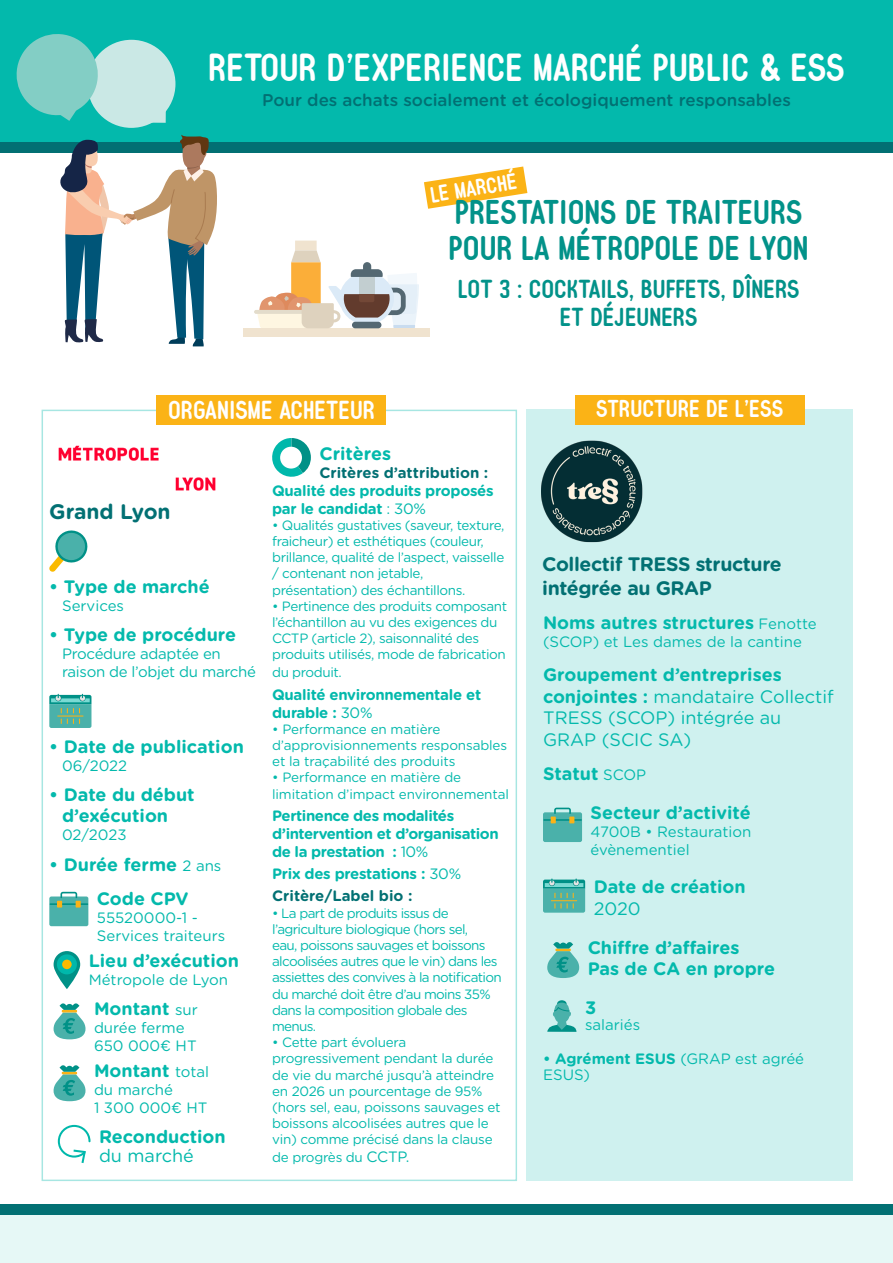
<style>
.page{position:relative;width:893px;height:1263px;background:#fff}
.page>*{position:absolute;margin:0;border:0;box-sizing:border-box;transform-origin:0 0}
.t1{font:700 36.15px "Typo Quik";color:#fff}
.t2{font:700 31.65px/36px "Typo Quik";color:#029289}
.t3{font:700 24px/28.8px "Typo Quik";color:#029289;text-align:center}
.t4{font:700 24px "Typo Quik";color:#fff}
.t5{font:700 22.5px "Typo Quik";color:#fff}
.corps{font:700 21px "Gotham Rounded";color:#027073}
.t6{font:700 20.7px "Typo Quik";color:#fff}
.corps-2{font:700 19.5px/23.4px "Gotham Rounded";letter-spacing:-.02em;color:#027073}
.corps-3{font:700 18px/21.6px "Gotham Rounded";color:#03b9ac}
.corps-4{font:18px/21.6px "Gotham Rounded";color:#03b9ac}
.t7{font:500 16.95px "Gotham Rounded";color:#027073}
.corps-5{font:15px/18px "Gotham Rounded";color:#03b9ac}
.corps-6{font:700 15px/18px "Gotham Rounded";letter-spacing:-.02em;color:#03b9ac}
.corps-7{font:15px/18px "Gotham Rounded";letter-spacing:-.02em;color:#03b9ac}
.corps-8{font:700 15px "Gotham Rounded";color:#027073}
.corps-9{font:13.5px/16.2px "Gotham Rounded";letter-spacing:-.03em;color:#03b9ac}
.corps-10{font:13.5px/16.2px "Gotham Rounded";letter-spacing:-.05em;color:#03b9ac}
.corps-11{font:13.5px/16.2px "Gotham Rounded";letter-spacing:-.01em;color:#03b9ac}
.s1{font-weight:400;font-size:15px}
.s2{font-weight:400}
.s3{color:#027073}
.s4{font-size:15px}
.s5{font-weight:700}
</style>
<div class="page">
<div style="left:526px;top:410px;width:327px;height:771px;background:#cff1ef"></div>
<div style="left:543px;top:812px;width:39px;height:30px;background:#4ab1aa;border-radius:2px"></div>
<svg style="left:543px;top:808px;width:39px;height:15px"></svg>
<svg style="left:543px;top:878px;width:42px;height:35px"></svg>
<svg style="left:547px;top:942px;width:32px;height:36px"></svg>
<svg style="left:557px;top:1000px;width:10px;height:7px"></svg>
<svg style="left:547px;top:1002px;width:29px;height:30px"></svg>
<div style="left:575px;top:395px;width:229px;height:30px;background:#fbb316"></div>
<div style="left:0;top:1210px;width:893px;height:53px;background:#e6f8f6"></div>
<div style="left:0;top:1204px;width:893px;height:11px;background:#027073"></div>
<img style="left:541px;top:440px;width:102px;height:103px">
<div style="left:157px;top:395px;width:229px;height:30px;background:#fbb316"></div>
<svg style="left:49px;top:530px;width:39px;height:42px"></svg>
<svg style="left:49px;top:694px;width:42px;height:34px"></svg>
<div style="left:49px;top:896px;width:39px;height:30px;background:#4ab1aa;border-radius:2px"></div>
<svg style="left:50px;top:892px;width:38px;height:15px"></svg>
<svg style="left:54px;top:951px;width:26px;height:38px"></svg>
<div style="left:57px;top:954px;width:20px;height:20px;background:#00b8ab;border-radius:50%"></div>
<div style="left:62px;top:960px;width:10px;height:9px;background:#faba00;border-radius:50%"></div>
<svg style="left:54px;top:1003px;width:32px;height:36px"></svg>
<svg style="left:54px;top:1065px;width:32px;height:36px"></svg>
<svg style="left:58px;top:1125px;width:33px;height:38px"></svg>
<svg style="left:272px;top:438px;width:39px;height:39px"></svg>
<div style="left:280px;top:447px;width:22px;height:22px;background:#fff;border-radius:50%"></div>
<img style="left:58px;top:445px;width:158px;height:46px">
<svg style="left:424px;top:167px;width:103px;height:42px"></svg>
<div style="left:0;top:142px;width:893px;height:10px;background:#027073"></div>
<div style="left:0;top:0;width:893px;height:142px;background:#03b9ac"></div>
<div style="left:87px;top:40px;width:89px;height:88px;background:#cae8e5;border-radius:50%"></div>
<div style="left:147px;top:104px;width:19px;height:19px;background:#cae8e5"></div>
<svg style="left:16px;top:34px;width:87px;height:87px"></svg>
<svg style="left:60px;top:135px;width:159px;height:211px"></svg>
<hr style="left:254px;top:310px;width:65px;height:4px;background:#e3dccb;border-radius:2px">
<div style="left:243px;top:328px;width:186px;height:9px;background:#f0e3cf"></div>
<svg style="left:257px;top:241px;width:162px;height:87px"></svg>
<p class="t1" style="left:208px;top:44px;width:638px">RETOUR D’EXPERIENCE MARCHÉ PUBLIC &amp; ESS</p>
<p class="t7" style="left:262px;top:88px;width:530px">Pour des achats socialement et écologiquement responsables</p>
<p class="t4" style="left:168px;top:394px;width:208px">ORGANISME ACHETEUR</p>
<p class="t6" style="left:428px;top:182px;width:89px;rotate:-9deg">LE MARCHÉ</p>
<p class="t2" style="left:449px;top:195px;width:362px">PRESTATIONS DE TRAITEURS<br>POUR LA MÉTROPOLE DE LYON</p>
<p class="t3" style="left:458px;top:275px;width:343px">LOT 3 : COCKTAILS, BUFFETS, DÎNERS<br>ET DÉJEUNERS</p>
<p class="t5" style="left:596px;top:394px;width:189px">STRUCTURE DE L’ESS</p>
<p class="corps" style="left:49px;top:496px;width:123px">Grand Lyon</p>
<p class="corps-3" style="left:49px;top:575px;width:162px">• Type de marché</p>
<p class="corps-5" style="left:62px;top:596px;width:63px">Services</p>
<p class="corps-3" style="left:49px;top:623px;width:188px">• Type de procédure</p>
<p class="corps-7" style="left:62px;top:644px;width:195px">Procédure adaptée en raison de l’objet du marché</p>
<p class="corps-3" style="left:49px;top:735px;width:196px">• Date de publication</p>
<p class="corps-5" style="left:62px;top:756px;width:67px">06/2022</p>
<p class="corps-3" style="left:62px;top:783px;width:134px;text-indent:-13px">• Date du début d’exécution</p>
<p class="corps-5" style="left:62px;top:825px;width:66px">02/2023</p>
<p class="corps-3" style="left:49px;top:853px;width:174px">• Durée ferme <span class="s1">2 ans</span></p>
<p class="corps-3" style="left:97px;top:887px;width:93px">Code CPV</p>
<p class="corps-5" style="left:97px;top:908px;width:130px">55520000-1 -<br>Services traiteurs</p>
<p class="corps-3" style="left:89px;top:949px;width:152px">Lieu d’exécution</p>
<p class="corps-5" style="left:89px;top:970px;width:141px">Métropole de Lyon</p>
<p class="corps-3" style="left:94px;top:997px;width:105px">Montant <span class="s1">sur</span></p>
<p class="corps-5" style="left:94px;top:1018px;width:104px">durée ferme<br>650 000€ HT</p>
<p class="corps-3" style="left:94px;top:1059px;width:117px">Montant <span class="s1">total</span></p>
<p class="corps-5" style="left:94px;top:1080px;width:115px">du marché<br>1 300 000€ HT</p>
<p class="corps-3" style="left:99px;top:1126px;width:128px;line-height:19.5px">Reconduction <span class="s2">du marché</span></p>
<p class="corps-3" style="left:319px;top:442px;width:73px">Critères</p>
<p class="corps-6" style="left:272px;top:463px;width:223px;text-indent:47px"><span class="s3">Critères d’attribution :<br></span>Qualité des produits proposés par le candidat <span class="s2">: 30%</span></p>
<p class="corps-9" style="left:272px;top:516px;width:234px">• Qualités gustatives (saveur, texture, fraicheur) et esthétiques (couleur, brillance, qualité de l’aspect, vaisselle / contenant non jetable, présentation) des échantillons.</p>
<p class="corps-9" style="left:272px;top:597px;width:237px">• Pertinence des produits composant l’échantillon au vu des exigences du CCTP (article 2), saisonnalité des produits utilisés, mode de fabrication</p>
<p class="corps-9" style="left:272px;top:664px;width:71px">du produit.</p>
<p class="corps-6" style="left:272px;top:685px;width:211px">Qualité environnementale et durable : <span class="s2">30%</span></p>
<p class="corps-11" style="left:272px;top:720px;width:237px">• Performance en matière d’approvisionnements responsables et la traçabilité des produits</p>
<p class="corps-11" style="left:272px;top:769px;width:238px">• Performance en matière de limitation d’impact environnemental</p>
<p class="corps-6" style="left:272px;top:806px;width:228px">Pertinence des modalités d’intervention et d’organisation de la prestation : <span class="s2">10%</span></p>
<p class="corps-6" style="left:272px;top:864px;width:191px">Prix des prestations : <span class="s2">30%</span></p>
<p class="corps-8" style="left:272px;top:885px;width:142px">Critère/Label bio :</p>
<p class="corps-10" style="left:272px;top:904px;width:231px">• La part de produits issus de l’agriculture biologique (hors sel,<br>eau, poissons sauvages et boissons alcoolisées autres que le vin) dans les assiettes des convives à la notification du marché doit être d’au moins 35% dans la composition globale des menus.</p>
<p class="corps-9" style="left:272px;top:1034px;width:230px">• Cette part évoluera progressivement pendant la durée de vie du marché jusqu’à atteindre en 2026 un pourcentage de 95% (hors sel, eau, poissons sauvages et boissons alcoolisées autres que le vin) comme précisé dans la clause</p>
<p class="corps-9" style="left:272px;top:1149px;width:139px">de progrès du <span class="s4">CCTP.</span></p>
<p class="corps-2" style="left:542px;top:552px;width:241px">Collectif TRESS structure intégrée au GRAP</p>
<p class="corps-3" style="left:543px;top:611px;width:275px">Noms autres structures <span class="s1">Fenotte</span></p>
<p class="corps-5" style="left:543px;top:632px;width:260px">(SCOP) et Les dames de la cantine</p>
<p class="corps-4" style="left:543px;top:663px;width:292px"><span class="s5">Groupement d’entreprises conjointes :</span> mandataire Collectif<br>TRESS (SCOP) intégrée au<br>GRAP (SCIC SA)</p>
<p class="corps-3" style="left:543px;top:762px;width:105px">Statut <span class="s1">SCOP</span></p>
<p class="corps-3" style="left:591px;top:801px;width:162px">Secteur d’activité</p>
<p class="corps-5" style="left:591px;top:822px;width:162px">4700B • Restauration évènementiel</p>
<p class="corps-3" style="left:594px;top:875px;width:154px">Date de création<br><span class="s2">2020</span></p>
<p class="corps-3" style="left:588px;top:936px;width:189px">Chiffre d’affaires<br>Pas de CA en propre</p>
<p class="corps-3" style="left:585px;top:996px;width:13px">3</p>
<p class="corps-5" style="left:585px;top:1015px;width:57px">salariés</p>
<p class="corps-5" style="left:543px;top:1049px;width:263px;line-height:16.5px"><span class="s5">• Agrément ESUS</span> (GRAP est agréé<br>ESUS)</p>
</div>
